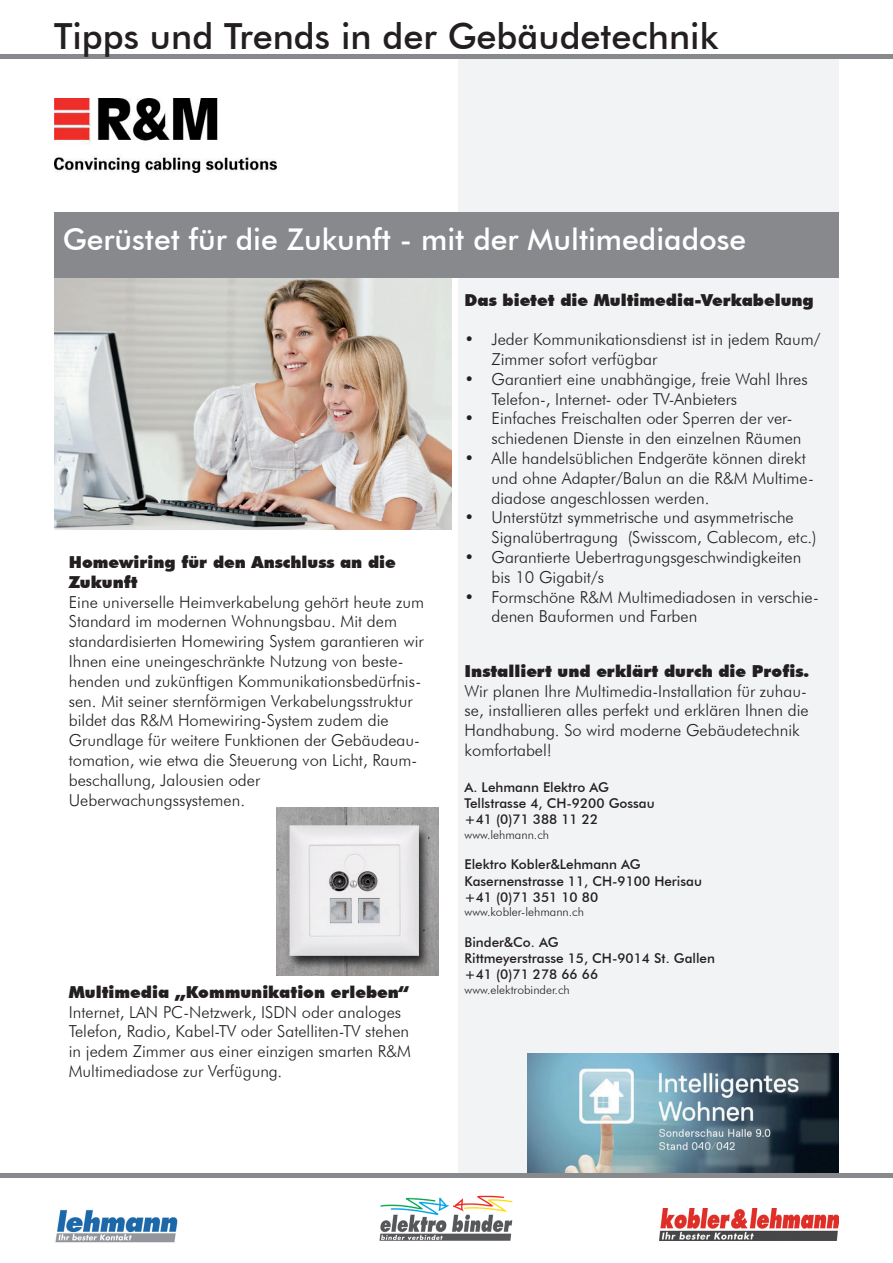
<style>
.page{position:relative;width:893px;height:1263px;background:#fff}
.page>*{position:absolute;margin:0;border:0;box-sizing:border-box;transform-origin:0 0}
.t1{font:500 36px "Futura BT";color:#231f20}
.t2{font:500 30px "Futura BT";color:#fff}
.t3{font:300 16.5px/19.8px "Futura BT";color:#231f20}
.t4{font:900 16.5px/19.8px "Futura BT";color:#231f20}
.t5{font:500 13.5px/16.2px "Futura BT";color:#231f20}
.t6{font:300 12px "Futura BT";color:#231f20}
</style>
<div class="page">
<img style="left:54px;top:278px;width:398px;height:252px">
<div style="left:458px;top:59px;width:380px;height:1117px;background:#f2f3f4"></div>
<img style="left:55px;top:1209px;width:122px;height:34px">
<img style="left:659px;top:1209px;width:179px;height:32px">
<img style="left:379px;top:1195px;width:134px;height:46px">
<img style="left:527px;top:1053px;width:311px;height:120px">
<div style="left:54px;top:212px;width:784px;height:66px;background:#87898c"></div>
<div style="left:1px;top:54px;width:892px;height:5px;background:#87898c"></div>
<div style="left:0;top:1173px;width:893px;height:5px;background:#87898c"></div>
<img style="left:277px;top:807px;width:161px;height:168px">
<img style="left:54px;top:99px;width:223px;height:73px">
<h1 class="t1" style="left:54px;top:15px;width:666px">Tipps und Trends in der Gebäudetechnik</h1>
<h2 class="t2" style="left:63px;top:221px;width:685px">Gerüstet für die Zukunft - mit der Multimediadose</h2>
<p class="t4" style="left:69px;top:552px;width:329px">Homewiring für den Anschluss an die<br>Zukunft</p>
<p class="t3" style="left:69px;top:592px;width:357px">Eine universelle Heimverkabelung gehört heute zum Standard im modernen Wohnungsbau. Mit dem standardisierten Homewiring System garantieren wir Ihnen eine uneingeschränkte Nutzung von beste&shy;henden und zukünftigen Kommunikationsbedürfnis&shy;sen. Mit seiner sternförmigen Verkabelungsstruktur bildet das R&amp;M Homewiring-System zudem die Grundlage für weitere Funktionen der Gebäudeau&shy;tomation, wie etwa die Steuerung von Licht, Raum&shy;beschallung, Jalousien oder Ueberwachungssystemen.</p>
<p class="t4" style="left:69px;top:982px;width:342px">Multimedia „Kommunikation erleben“</p>
<p class="t3" style="left:69px;top:1001px;width:343px">Internet, LAN PC-Netzwerk, ISDN oder analoges Telefon, Radio, Kabel-TV oder Satelliten-TV stehen in jedem Zimmer aus einer einzigen smarten R&amp;M Multimediadose zur Verfügung.</p>
<p class="t4" style="left:465px;top:290px;width:351px">Das bietet die Multimedia-Verkabelung</p>
<p class="t3" style="left:492px;top:329px;width:330px;text-indent:-27px">• Jeder Kommunikationsdienst ist in jedem Raum/<br>Zimmer sofort verfügbar</p>
<p class="t3" style="left:492px;top:369px;width:318px;text-indent:-27px">• Garantiert eine unabhängige, freie Wahl Ihres<br>Telefon-, Internet- oder TV-Anbieters</p>
<p class="t3" style="left:492px;top:408px;width:311px;text-indent:-27px">• Einfaches Freischalten oder Sperren der ver&shy;schiedenen Dienste in den einzelnen Räumen</p>
<p class="t3" style="left:492px;top:448px;width:324px;text-indent:-27px">• Alle handelsüblichen Endgeräte können direkt und ohne Adapter/Balun an die R&amp;M Multime&shy;diadose angeschlossen werden.</p>
<p class="t3" style="left:492px;top:507px;width:327px;text-indent:-27px">• Unterstützt symmetrische und asymmetrische<br>Signalübertragung (Swisscom, Cablecom, etc.)</p>
<p class="t3" style="left:492px;top:547px;width:311px;text-indent:-27px">• Garantierte Uebertragungsgeschwindigkeiten bis 10 Gigabit/s</p>
<p class="t3" style="left:492px;top:587px;width:329px;text-indent:-27px">• Formschöne R&amp;M Multimediadosen in verschie&shy;denen Bauformen und Farben</p>
<p class="t4" style="left:465px;top:661px;width:346px">Installiert und erklärt durch die Profis.</p>
<p class="t3" style="left:465px;top:681px;width:346px">Wir planen Ihre Multimedia-Installation für zuhau&shy;se, installieren alles perfekt und erklären Ihnen die Handhabung. So wird moderne Gebäudetechnik komfortabel!</p>
<p class="t5" style="left:465px;top:779px;width:192px">A. Lehmann Elektro AG<br>Tellstrasse 4, CH-9200 Gossau +41 (0)71 388 11 22</p>
<p class="t6" style="left:465px;top:827px;width:86px">www.lehmann.ch</p>
<p class="t5" style="left:465px;top:856px;width:239px">Elektro Kobler&amp;Lehmann AG<br>Kasernenstrasse 11, CH-9100 Herisau +41 (0)71 351 10 80</p>
<p class="t6" style="left:465px;top:905px;width:121px">www.kobler-lehmann.ch</p>
<p class="t5" style="left:465px;top:934px;width:252px">Binder&amp;Co. AG<br>Rittmeyerstrasse 15, CH-9014 St. Gallen +41 (0)71 278 66 66</p>
<p class="t6" style="left:465px;top:982px;width:107px">www.elektrobinder.ch</p>
</div>
